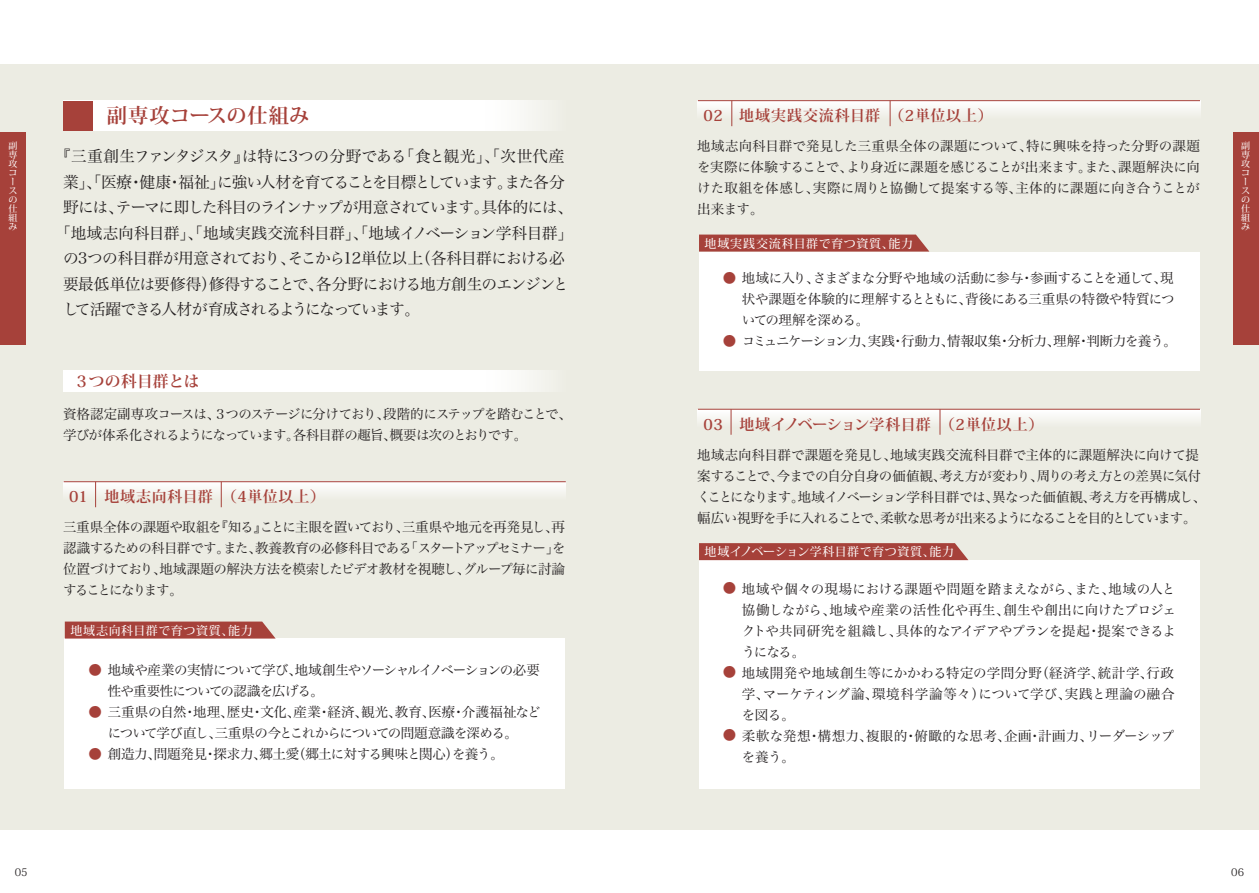
<style>
.page{position:relative;width:1259px;height:893px;background:#fff}
.page>*{position:absolute;margin:0;border:0;box-sizing:border-box;transform-origin:0 0}
.t1{font:700 20.25px "Koz Min Pr 6 N";letter-spacing:.005em;color:#a6413a}
.t2{font:15.75px "Hira Min Std N W3";letter-spacing:-.09em;color:#231f20}
.t3{font:15.75px "Hira Min Std N W3";letter-spacing:-.06em;color:#231f20}
.t4{font:15.75px "Hira Min Std N W3";letter-spacing:-.03em;color:#231f20}
.t5{font:15.75px "Hira Min Std N W3";letter-spacing:-.01em;color:#231f20}
.t6{font:15.75px "Hira Min Std N W3";letter-spacing:-.1em;color:#231f20}
.t7{font:700 15.75px "Koz Min Pr 6 N";letter-spacing:.005em;color:#a6413a}
.t8{font:700 15px "Koz Min Pr 6 N";letter-spacing:.04em;color:#a6413a}
.t9{font:700 15px "Koz Min Pr 6 N";letter-spacing:.015em;color:#a6413a}
.t10{font:13.5px/21px "Hira Min Std N W3";letter-spacing:-.04em;color:#231f20;text-align:justify}
.t11{font:13.5px/21px "Hira Min Std N W3";letter-spacing:-.065em;color:#231f20}
.t12{font:13.5px/21px "Hira Min Std N W3";letter-spacing:-.07em;color:#231f20}
.t13{font:13.5px/21px "Hira Min Std N W3";letter-spacing:.015em;color:#231f20}
.t14{font:500 12px "Koz Min Pr 6 N";letter-spacing:.05em;color:#fff}
.t15{font:10.5px "Koz Min Pro";color:#231f20}
.t16{font:500 9px/9px "Koz Min Pr 6 N";color:#fff}
.s1{color:#a6413a}
</style>
<div class="page">
<div style="left:0;top:64px;width:1259px;height:765px;background:#ecece3"></div>
<div style="left:63px;top:101px;width:502px;height:29px;background:linear-gradient(to right,#fff,#fafaf8)"></div>
<div style="left:63px;top:101px;width:30px;height:29px;background:#a6413a"></div>
<div style="left:64px;top:370px;width:502px;height:22px;background:linear-gradient(to right,#fff,#fafaf8)"></div>
<div style="left:64px;top:482px;width:502px;height:21px;background:linear-gradient(to right,#f4f4ef,#f4f4f0)"></div>
<div style="left:0;top:132px;width:26px;height:212px;background:#a6413a"></div>
<div style="left:1233px;top:132px;width:26px;height:212px;background:#a6413a"></div>
<hr style="left:64px;top:481px;width:502px;height:1px;background:#a6413a">
<div style="left:64px;top:639px;width:501px;height:150px;background:#fff"></div>
<svg style="left:65px;top:622px;width:211px;height:17px;background:#aa4b44"></svg>
<svg style="left:95px;top:482px;width:1px;height:25px"></svg>
<svg style="left:221px;top:482px;width:1px;height:25px"></svg>
<div style="left:698px;top:101px;width:502px;height:21px;background:linear-gradient(to right,#f4f3ee,#f4f5f0)"></div>
<hr style="left:698px;top:100px;width:502px;height:1px;background:#a6413a">
<div style="left:698px;top:252px;width:501px;height:118px;background:#fff"></div>
<svg style="left:699px;top:235px;width:230px;height:17px;background:#a94942"></svg>
<svg style="left:731px;top:101px;width:1px;height:25px"></svg>
<svg style="left:889px;top:101px;width:1px;height:25px"></svg>
<div style="left:698px;top:409px;width:502px;height:21px;background:linear-gradient(to right,#f5f4f0,#f5f4f0)"></div>
<hr style="left:698px;top:409px;width:502px;height:1px;background:#a6413a">
<div style="left:698px;top:560px;width:501px;height:229px;background:#fff"></div>
<svg style="left:699px;top:543px;width:269px;height:17px;background:#a8463f"></svg>
<svg style="left:730px;top:409px;width:1px;height:26px"></svg>
<svg style="left:939px;top:409px;width:1px;height:26px"></svg>
<h1 class="t1" style="left:107px;top:104px;width:204px">副専攻コースの仕組み</h1>
<p class="t8" style="left:703px;top:107px;width:291px">02　地域実践交流科目群　（2単位以上）</p>
<p class="t10" style="left:697px;top:135px;width:504px">地域志向科目群で発見した三重県全体の課題について、特に興味を持った分野の課題を実際に体験することで、より身近に課題を感じることが出来ます。また、課題解決に向けた取組を体感し、実際に周りと協働して提案する等、主体的に課題に向き合うことが出来ます。</p>
<p class="t16" style="left:8px;top:141px;width:10px">副専攻コースの仕組み</p>
<p class="t16" style="left:1241px;top:141px;width:10px">副専攻コースの仕組み</p>
<p class="t5" style="left:55px;top:145px;width:511px">『三重創生ファンタジスタ』は特に3つの分野である「食と観光」、「次世代産</p>
<p class="t2" style="left:63px;top:171px;width:503px">業」、「医療・健康・福祉」に強い人材を育てることを目標としています。また各分</p>
<p class="t2" style="left:63px;top:196px;width:511px">野には、テーマに即した科目のラインナップが用意されています。具体的には、</p>
<p class="t4" style="left:55px;top:222px;width:519px">「地域志向科目群」、「地域実践交流科目群」、「地域イノベーション学科目群」</p>
<p class="t3" style="left:63px;top:247px;width:503px">の3つの科目群が用意されており、そこから12単位以上（各科目群における必</p>
<p class="t3" style="left:63px;top:273px;width:507px">要最低単位は要修得）修得することで、各分野における地方創生のエンジンと</p>
<p class="t6" style="left:63px;top:298px;width:358px">して活躍できる人材が育成されるようになっています。</p>
<p class="t14" style="left:704px;top:236px;width:210px">地域実践交流科目群で育つ資質、能力</p>
<p class="t10" style="left:742px;top:267px;width:434px;text-indent:-19px"><span class="s1">●</span> 地域に入り、さまざまな分野や地域の活動に参与・参画することを通して、現状や課題を体験的に理解するとともに、背後にある三重県の特徴や特質についての理解を深める。</p>
<p class="t10" style="left:722px;top:330px;width:456px"><span class="s1">●</span> コミュニケーション力、実践・行動力、情報収集・分析力、理解・判断力を養う。</p>
<p class="t7" style="left:74px;top:372px;width:127px">３つの科目群とは</p>
<p class="t11" style="left:63px;top:403px;width:510px">資格認定副専攻コースは、３つのステージに分けており、段階的にステップを踏むことで、学びが体系化されるようになっています。各科目群の趣旨、概要は次のとおりです。</p>
<p class="t8" style="left:69px;top:488px;width:257px">01　地域志向科目群　（4単位以上）</p>
<p class="t10" style="left:63px;top:516px;width:504px">三重県全体の課題や取組を『知る』ことに主眼を置いており、三重県や地元を再発見し、再認識するための科目群です。また、教養教育の必修科目である「スタートアップセミナー」を位置づけており、地域課題の解決方法を模索したビデオ教材を視聴し、グループ毎に討論することになります。</p>
<p class="t14" style="left:70px;top:623px;width:184px">地域志向科目群で育つ資質、能力</p>
<p class="t12" style="left:108px;top:659px;width:434px;text-indent:-19px"><span class="s1">●</span> 地域や産業の実情について学び、地域創生やソーシャルイノベーションの必要性や重要性についての認識を広げる。</p>
<p class="t10" style="left:88px;top:701px;width:454px;text-align:center"><span class="s1">●</span> 三重県の自然・地理、歴史・文化、産業・経済、観光、教育、医療・介護福祉などについて学び直し、三重県の今とこれからについての問題意識を深める。</p>
<p class="t10" style="left:88px;top:743px;width:417px"><span class="s1">●</span> 創造力、問題発見・探求力、郷土愛（郷土に対する興味と関心）を養う。</p>
<p class="t9" style="left:703px;top:416px;width:342px">03　地域イノベーション学科目群　（2単位以上）</p>
<p class="t10" style="left:697px;top:444px;width:510px;text-align:left">地域志向科目群で課題を発見し、地域実践交流科目群で主体的に課題解決に向けて提案することで、今までの自分自身の価値観、考え方が変わり、周りの考え方との差異に気付くことになります。地域イノベーション学科目群では、異なった価値観、考え方を再構成し、幅広い視野を手に入れることで、柔軟な思考が出来るようになることを目的としています。</p>
<p class="t14" style="left:704px;top:545px;width:251px">地域イノベーション学科目群で育つ資質、能力</p>
<p class="t10" style="left:742px;top:578px;width:436px;text-indent:-19px"><span class="s1">●</span> 地域や個々の現場における課題や問題を踏まえながら、また、地域の人と協働しながら、地域や産業の活性化や再生、創生や創出に向けたプロジェクトや共同研究を組織し、具体的なアイデアやプランを提起・提案できるようになる。</p>
<p class="t10" style="left:742px;top:662px;width:434px;text-indent:-19px"><span class="s1">●</span> 地域開発や地域創生等にかかわる特定の学問分野（経済学、統計学、行政学、マーケティング論、環境科学論等々）について学び、実践と理論の融合を図る。</p>
<p class="t13" style="left:742px;top:725px;width:434px;text-indent:-19px"><span class="s1">●</span> 柔軟な発想・構想力、複眼的・俯瞰的な思考、企画･計画力、リーダーシップを養う。</p>
<p class="t15" style="left:15px;top:864px;width:14px">05</p>
<p class="t15" style="left:1231px;top:864px;width:14px">06</p>
</div>
